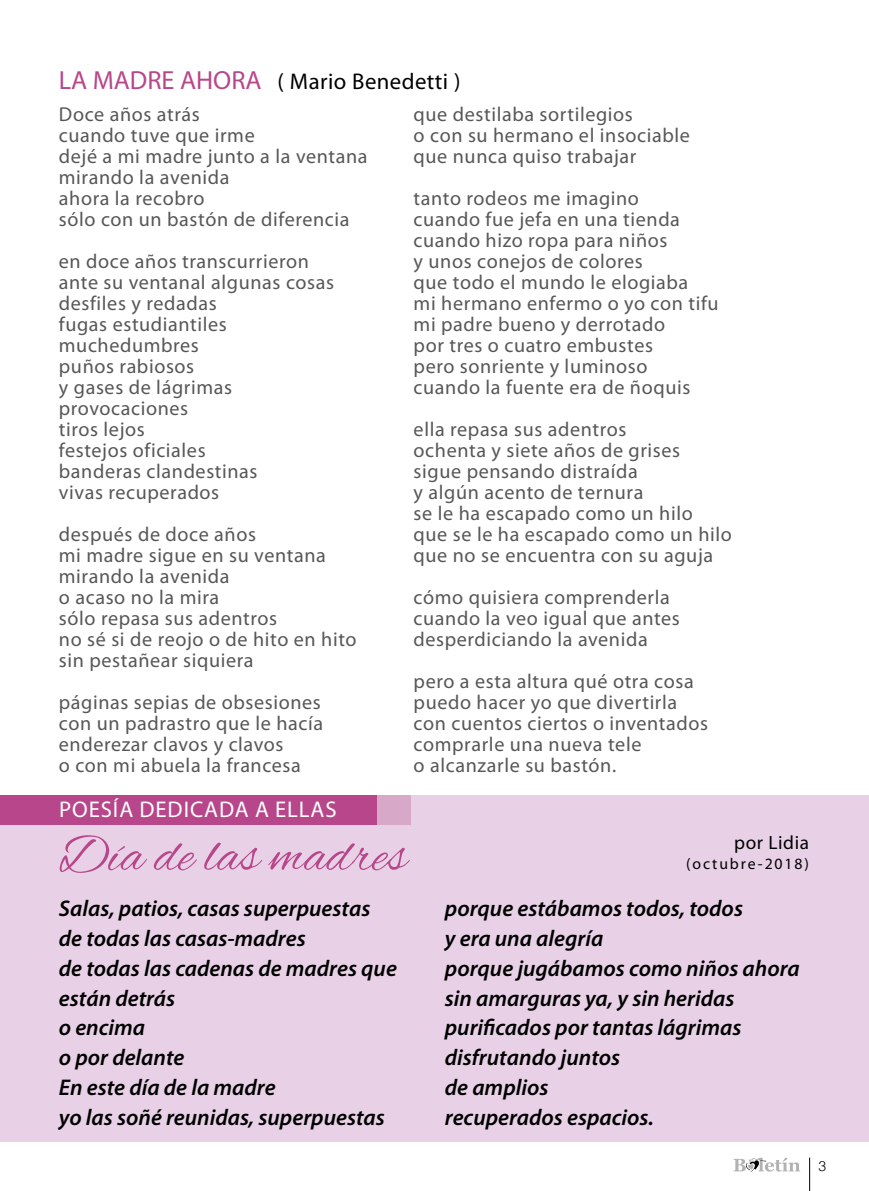
<style>
.page{position:relative;width:869px;height:1191px;background:#fff}
.page>*{position:absolute;margin:0;border:0;box-sizing:border-box;transform-origin:0 0}
.t1{font:54.25px "Alex Brush";color:#b7478a}
.t2{font:italic 600 22.75px/29.8px "Myriad Pro";color:#000}
.t3{font:22.75px "Myriad Pro";letter-spacing:.02em;color:#000}
.t4{font:22.75px "Myriad Pro";letter-spacing:.04em;color:#fff}
.t5{font:20.12px/21px "Myriad Pro";letter-spacing:.03em;color:#575756}
.t6{font:19.25px "Myriad Pro";letter-spacing:.03em;color:#000}
.t7{font:15.75px "Myriad Pro";letter-spacing:.12em;color:#000}
.t8{font:300 14px "Helvetica";color:#000}
.s1{font-size:26.25px;color:#b7478a}
</style>
<div class="page">
<hr style="left:809px;top:1157px;width:1px;height:34px;background:#000">
<svg style="left:733px;top:1157px;width:66px;height:14px"></svg>
<div style="left:0;top:795px;width:868px;height:346px;background:#e8d1e7"></div>
<div style="left:0;top:795px;width:377px;height:30px;background:#b7478a"></div>
<div style="left:377px;top:795px;width:33px;height:30px;background:#d8a8c8"></div>
<p class="t3" style="left:59px;top:67px;width:403px"><span class="s1">LA MADRE AHORA</span> ( Mario Benedetti )</p>
<p class="t5" style="left:59px;top:104px;width:310px">Doce años atrás<br>cuando tuve que irme<br>dejé a mi madre junto a la ventana mirando la avenida<br>ahora la recobro<br>sólo con un bastón de diferencia</p>
<p class="t5" style="left:59px;top:251px;width:276px">en doce años transcurrieron ante su ventanal algunas cosas desfiles y redadas<br>fugas estudiantiles muchedumbres<br>puños rabiosos<br>y gases de lágrimas provocaciones<br>tiros lejos<br>festejos oficiales<br>banderas clandestinas<br>vivas recuperados</p>
<p class="t5" style="left:59px;top:524px;width:299px">después de doce años<br>mi madre sigue en su ventana mirando la avenida<br>o acaso no la mira<br>sólo repasa sus adentros<br>no sé si de reojo o de hito en hito sin pestañear siquiera</p>
<p class="t5" style="left:59px;top:692px;width:265px">páginas sepias de obsesiones con un padrastro que le hacía enderezar clavos y clavos<br>o con mi abuela la francesa</p>
<p class="t5" style="left:413px;top:104px;width:278px">que destilaba sortilegios<br>o con su hermano el insociable que nunca quiso trabajar</p>
<p class="t5" style="left:413px;top:188px;width:306px">tanto rodeos me imagino<br>cuando fue jefa en una tienda cuando hizo ropa para niños<br>y unos conejos de colores<br>que todo el mundo le elogiaba<br>mi hermano enfermo o yo con tifu mi padre bueno y derrotado<br>por tres o cuatro embustes<br>pero sonriente y luminoso cuando la fuente era de ñoquis</p>
<p class="t5" style="left:413px;top:418px;width:320px">ella repasa sus adentros<br>ochenta y siete años de grises sigue pensando distraída<br>y algún acento de ternura<br>se le ha escapado como un hilo<br>que se le ha escapado como un hilo que no se encuentra con su aguja</p>
<p class="t5" style="left:413px;top:586px;width:268px">cómo quisiera comprenderla cuando la veo igual que antes desperdiciando la avenida</p>
<p class="t5" style="left:413px;top:670px;width:296px">pero a esta altura qué otra cosa puedo hacer yo que divertirla con cuentos ciertos o inventados comprarle una nueva tele<br>o alcanzarle su bastón.</p>
<p class="t4" style="left:59px;top:795px;width:279px">POESÍA DEDICADA A ELLAS</p>
<h1 class="t1" style="left:59px;top:825px;width:349px">Día de las madres</h1>
<p class="t6" style="left:734px;top:831px;width:76px">por Lidia</p>
<p class="t7" style="left:685px;top:853px;width:124px">(octubre-2018)</p>
<p class="t2" style="left:59px;top:894px;width:339px">Salas, patios, casas superpuestas de todas las casas-madres<br>de todas las cadenas de madres que están detrás<br>o encima<br>o por delante<br>En este día de la madre<br>yo las soñé reunidas, superpuestas</p>
<p class="t2" style="left:444px;top:894px;width:356px">porque estábamos todos, todos<br>y era una alegría<br>porque jugábamos como niños ahora sin amarguras ya, y sin heridas purificados por tantas lágrimas disfrutando juntos<br>de amplios<br>recuperados espacios.</p>
<p class="t8" style="left:818px;top:1157px;width:9px">3</p>
</div>
